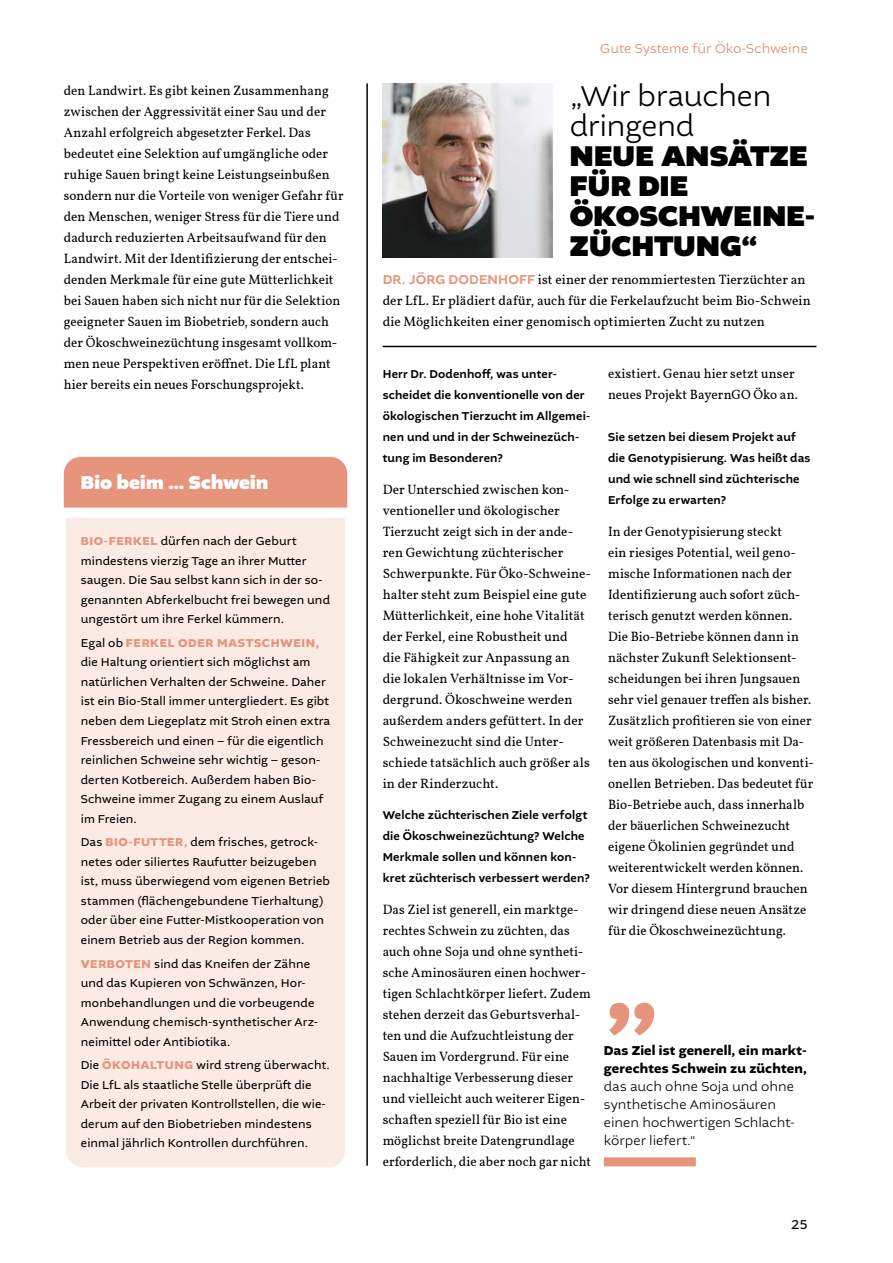
<style>
.page{position:relative;width:893px;height:1263px;background:#fff}
.page>*{position:absolute;margin:0;border:0;box-sizing:border-box;transform-origin:0 0}
.t1{font:700 109.5px "Altivo";color:#e6957c}
.t2{font:900 30px/30px "Altivo";letter-spacing:.01em;color:#000}
.Standards_Infobox-Kopf_13_13{font:900 19.5px "Altivo";letter-spacing:.01em;color:#fff}
.Standards_Text_9_14{font:13.5px/21px "Vollkorn";letter-spacing:.005em;color:#000}
.Standards_Interview-Einleitung_9_14{font:13.5px/21px "Vollkorn";letter-spacing:.005em;color:#000}
.t3{font:300 13.5px/18px "Altivo";letter-spacing:.005em;color:#000}
.t4{font:700 13.5px/18px "Altivo";letter-spacing:.015em;color:#000}
.t5{font:300 13.5px "Altivo";letter-spacing:.01em;color:#d68c74}
.t6{font:13.5px "Altivo";color:#000}
.Standards_Infobox_8_13{font:12px/19.5px "Altivo";letter-spacing:.01em;color:#000}
.Standards_Interviewfrage_8_13{font:500 12px/21px "Altivo";letter-spacing:.015em;color:#000}
.s1{font-weight:300}
.s2{font-family:"Altivo";font-weight:500;color:#e6957c}
.s3{font-weight:700;color:#e6957c}
</style>
<div class="page">
<div style="left:66px;top:518px;width:279px;height:649px;background:#faebe4"></div>
<div style="left:64px;top:457px;width:283px;height:50px;background:#e6957c"></div>
<hr style="left:383px;top:346px;width:433px;height:1px;background:#000">
<img style="left:383px;top:83px;width:170px;height:175px">
<hr style="left:366px;top:83px;width:2px;height:1083px;background:#000">
<div style="left:604px;top:1157px;width:92px;height:9px;background:#e6957c"></div>
<p class="t5" style="left:600px;top:39px;width:209px">Gute Systeme für Öko-Schweine</p>
<p class="Standards_Text_9_14" style="left:64px;top:79px;width:281px">den Landwirt. Es gibt keinen Zusammenhang zwischen der Aggressivität einer Sau und der Anzahl erfolgreich abgesetzter Ferkel. Das bedeutet eine Selektion auf umgängliche oder ruhige Sauen bringt keine Leistungseinbußen sondern nur die Vorteile von weniger Gefahr für den Menschen, weniger Stress für die Tiere und dadurch reduzierten Arbeitsaufwand für den Landwirt. Mit der Identifizierung der entschei&shy;denden Merkmale für eine gute Mütterlichkeit bei Sauen haben sich nicht nur für die Selektion geeigneter Sauen im Biobetrieb, sondern auch der Ökoschweinezüchtung insgesamt vollkom&shy;men neue Perspektiven eröffnet. Die LfL plant hier bereits ein neues Forschungsprojekt.</p>
<h2 class="t2" style="left:570px;top:82px;width:247px"><span class="s1">„Wir brauchen dringend<br></span>NEUE ANSÄTZE<br>FÜR DIE<br>ÖKOSCHWEINE-<br>ZÜCHTUNG“</h2>
<p class="Standards_Interview-Einleitung_9_14" style="left:383px;top:268px;width:430px"><span class="s2">DR. JÖRG DODENHOFF</span> ist einer der renommiertesten Tierzüchter an der LfL. Er plädiert dafür, auch für die Ferkelaufzucht beim Bio-Schwein die Möglichkeiten einer genomisch optimierten Zucht zu nutzen</p>
<p class="Standards_Text_9_14" style="left:608px;top:362px;width:191px">existiert. Genau hier setzt unser neues Projekt BayernGO Öko an.</p>
<p class="Standards_Interviewfrage_8_13" style="left:608px;top:427px;width:204px">Sie setzen bei diesem Projekt auf die Genotypisierung. Was heißt das und wie schnell sind züchterische<br>Erfolge zu erwarten?</p>
<p class="Standards_Text_9_14" style="left:608px;top:520px;width:207px">In der Genotypisierung steckt<br>ein riesiges Potential, weil geno&shy;mische Informationen nach der Identifizierung auch sofort züch&shy;terisch genutzt werden können.<br>Die Bio-Betriebe können dann in nächster Zukunft Selektionsent&shy;scheidungen bei ihren Jungsauen sehr viel genauer treffen als bisher.<br>Zusätzlich profitieren sie von einer weit größeren Datenbasis mit Da&shy;ten aus ökologischen und konventi&shy;onellen Betrieben. Das bedeutet für Bio-Betriebe auch, dass innerhalb der bäuerlichen Schweinezucht eigene Ökolinien gegründet und weiterentwickelt werden können.<br>Vor diesem Hintergrund brauchen wir dringend diese neuen Ansätze für die Ökoschweinezüchtung.</p>
<p class="Standards_Interviewfrage_8_13" style="left:383px;top:364px;width:209px">Herr Dr. Dodenhoff, was unter&shy;scheidet die konventionelle von der ökologischen Tierzucht im Allgemei&shy;nen und und in der Schweinezüch&shy;tung im Besonderen?</p>
<p class="Standards_Text_9_14" style="left:383px;top:478px;width:210px">Der Unterschied zwischen kon&shy;ventioneller und ökologischer<br>Tierzucht zeigt sich in der ande&shy;ren Gewichtung züchterischer<br>Schwerpunkte. Für Öko-Schweine&shy;halter steht zum Beispiel eine gute<br>Mütterlichkeit, eine hohe Vitalität der Ferkel, eine Robustheit und<br>die Fähigkeit zur Anpassung an die lokalen Verhältnisse im Vor&shy;dergrund. Ökoschweine werden außerdem anders gefüttert. In der<br>Schweinezucht sind die Unter&shy;schiede tatsächlich auch größer als in der Rinderzucht.</p>
<p class="Standards_Interviewfrage_8_13" style="left:383px;top:805px;width:208px">Welche züchterischen Ziele verfolgt die Ökoschweinezüchtung? Welche Merkmale sollen und können kon&shy;kret züchterisch verbessert werden?</p>
<p class="Standards_Text_9_14" style="left:383px;top:898px;width:210px">Das Ziel ist generell, ein marktge&shy;rechtes Schwein zu züchten, das auch ohne Soja und ohne syntheti&shy;sche Aminosäuren einen hochwer&shy;tigen Schlachtkörper liefert. Zudem stehen derzeit das Geburtsverhal&shy;ten und die Aufzuchtleistung der Sauen im Vordergrund. Für eine nachhaltige Verbesserung dieser und vielleicht auch weiterer Eigen&shy;schaften speziell für Bio ist eine möglichst breite Datengrundlage erforderlich, die aber noch gar nicht</p>
<p class="Standards_Infobox-Kopf_13_13" style="left:81px;top:469px;width:189px">Bio beim … Schwein</p>
<p class="Standards_Infobox_8_13" style="left:81px;top:532px;width:251px"><span class="s3">BIO-FERKEL</span> dürfen nach der Geburt mindestens vierzig Tage an ihrer Mutter saugen. Die Sau selbst kann sich in der so&shy;genannten Abferkelbucht frei bewegen und ungestört um ihre Ferkel kümmern.</p>
<p class="Standards_Infobox_8_13" style="left:81px;top:633px;width:251px">Egal ob <span class="s3">FERKEL ODER MASTSCHWEIN, </span>die Haltung orientiert sich möglichst am natürlichen Verhalten der Schweine. Daher ist ein Bio-Stall immer untergliedert. Es gibt neben dem Liegeplatz mit Stroh einen extra Fressbereich und einen – für die eigentlich reinlichen Schweine sehr wichtig – geson&shy;derten Kotbereich. Außerdem haben Bio-Schweine immer Zugang zu einem Auslauf im Freien.</p>
<p class="Standards_Infobox_8_13" style="left:81px;top:833px;width:251px">Das <span class="s3">BIO-FUTTER,</span> dem frisches, getrock&shy;netes oder siliertes Raufutter beizugeben ist, muss überwiegend vom eigenen Betrieb stammen (flächengebundene Tierhaltung) oder über eine Futter-Mistkooperation von einem Betrieb aus der Region kommen.</p>
<p class="Standards_Infobox_8_13" style="left:81px;top:954px;width:239px"><span class="s3">VERBOTEN</span> sind das Kneifen der Zähne und das Kupieren von Schwänzen, Hor&shy;monbehandlungen und die vorbeugende Anwendung chemisch-synthetischer Arz&shy;neimittel oder Antibiotika.</p>
<p class="Standards_Infobox_8_13" style="left:81px;top:1056px;width:251px">Die <span class="s3">ÖKOHALTUNG</span> wird streng überwacht.<br>Die LfL als staatliche Stelle überprüft die Arbeit der privaten Kontrollstellen, die wie&shy;derum auf den Biobetrieben mindestens einmal jährlich Kontrollen durchführen.</p>
<h1 class="t1" style="left:604px;top:911px;width:57px">„</h1>
<p class="t4" style="left:604px;top:1041px;width:204px">Das Ziel ist generell, ein markt&shy;gerechtes Schwein zu züchten,</p>
<p class="t3" style="left:604px;top:1077px;width:192px">das auch ohne Soja und ohne synthetische Aminosäuren einen hochwertigen Schlacht&shy;körper liefert.“</p>
<p class="t6" style="left:791px;top:1215px;width:18px">25</p>
</div>
